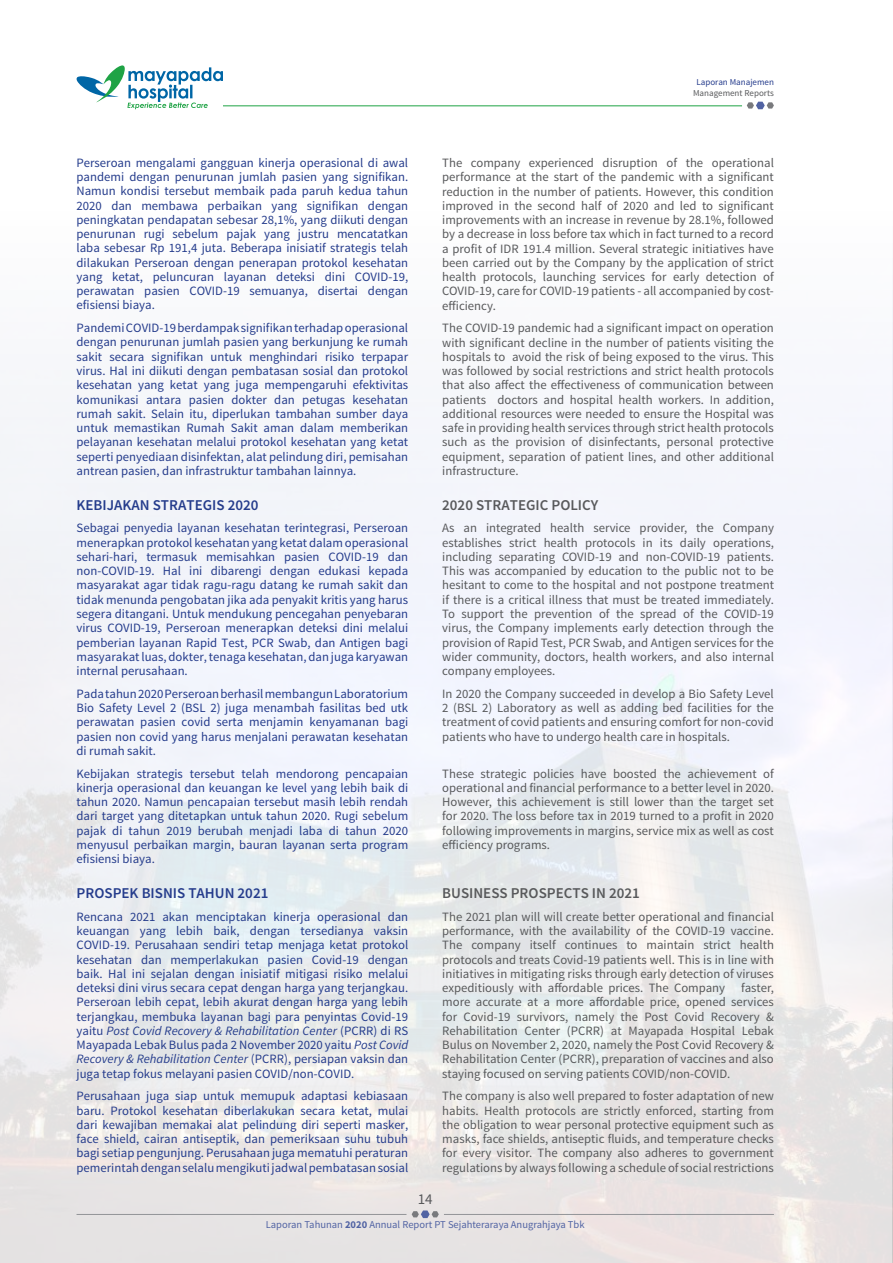
<style>
.page{position:relative;width:893px;height:1263px;background:#fff}
.page>*{position:absolute;margin:0;border:0;box-sizing:border-box;transform-origin:0 0}
.t1{font:600 15px "Source Sans Pro";color:#253c8c}
.t2{font:600 15px "Source Sans Pro";color:#58595b}
.t3{font:15px "Source Sans Pro";color:#58595b}
.t4{font:12.75px/14.2px "Source Sans Pro";color:#58595b;text-align:justify}
.t5{font:12.75px/14.2px "Source Sans Pro";color:#253c8c;text-align:justify}
.t6{font:10.5px "Source Sans Pro";color:#5163a3}
.t7{font:9px "Source Sans Pro";color:#58595b}
.t8{font:9px "Source Sans Pro";color:#253c8c}
.s1{font-style:italic}
.s2{font-weight:700}
</style>
<div class="page">
<svg style="left:76px;top:65px;width:147px;height:44px"></svg>
<hr style="left:223px;top:105px;width:519px;height:1px;background:#1fa345">
<svg style="left:747px;top:102px;width:27px;height:7px"></svg>
<hr style="left:444px;top:1214px;width:330px;height:1px;background:#939598">
<hr style="left:77px;top:1214px;width:329px;height:1px;background:#939598">
<svg style="left:412px;top:1210px;width:27px;height:8px"></svg>
<p class="t8" style="left:696px;top:76px;width:79px">Laporan Manajemen</p>
<p class="t7" style="left:693px;top:87px;width:82px">Management Reports</p>
<p class="t5" style="left:77px;top:156px;width:333px">Perseroan mengalami gangguan kinerja operasional di awal pandemi dengan penurunan jumlah pasien yang signifikan.<br>Namun kondisi tersebut membaik pada paruh kedua tahun 2020 dan membawa perbaikan yang signifikan dengan peningkatan pendapatan sebesar 28,1%, yang diikuti dengan penurunan rugi sebelum pajak yang justru mencatatkan laba sebesar Rp 191,4 juta. Beberapa inisiatif strategis telah dilakukan Perseroan dengan penerapan protokol kesehatan yang ketat, peluncuran layanan deteksi dini COVID-19, perawatan pasien COVID-19 semuanya, disertai dengan efisiensi biaya.</p>
<p class="t5" style="left:77px;top:321px;width:333px">Pandemi COVID-19 berdampak signifikan terhadap operasional dengan penurunan jumlah pasien yang berkunjung ke rumah sakit secara signifikan untuk menghindari risiko terpapar virus. Hal ini diikuti dengan pembatasan sosial dan protokol kesehatan yang ketat yang juga mempengaruhi efektivitas komunikasi antara pasien dokter dan petugas kesehatan rumah sakit. Selain itu, diperlukan tambahan sumber daya untuk memastikan Rumah Sakit aman dalam memberikan pelayanan kesehatan melalui protokol kesehatan yang ketat seperti penyediaan disinfektan, alat pelindung diri, pemisahan antrean pasien, dan infrastruktur tambahan lainnya.</p>
<p class="t1" style="left:77px;top:495px;width:183px">KEBIJAKAN STRATEGIS 2020</p>
<p class="t5" style="left:77px;top:521px;width:333px">Sebagai penyedia layanan kesehatan terintegrasi, Perseroan menerapkan protokol kesehatan yang ketat dalam operasional sehari-hari, termasuk memisahkan pasien COVID-19 dan non-COVID-19. Hal ini dibarengi dengan edukasi kepada masyarakat agar tidak ragu-ragu datang ke rumah sakit dan tidak menunda pengobatan jika ada penyakit kritis yang harus segera ditangani. Untuk mendukung pencegahan penyebaran virus COVID-19, Perseroan menerapkan deteksi dini melalui pemberian layanan Rapid Test, PCR Swab, dan Antigen bagi masyarakat luas, dokter, tenaga kesehatan, dan juga karyawan internal perusahaan.</p>
<p class="t5" style="left:77px;top:687px;width:333px">Pada tahun 2020 Perseroan berhasil membangun Laboratorium Bio Safety Level 2 (BSL 2) juga menambah fasilitas bed utk perawatan pasien covid serta menjamin kenyamanan bagi pasien non covid yang harus menjalani perawatan kesehatan di rumah sakit.</p>
<p class="t5" style="left:77px;top:766px;width:333px">Kebijakan strategis tersebut telah mendorong pencapaian kinerja operasional dan keuangan ke level yang lebih baik di tahun 2020. Namun pencapaian tersebut masih lebih rendah dari target yang ditetapkan untuk tahun 2020. Rugi sebelum pajak di tahun 2019 berubah menjadi laba di tahun 2020 menyusul perbaikan margin, bauran layanan serta program efisiensi biaya.</p>
<p class="t1" style="left:77px;top:883px;width:193px">PROSPEK BISNIS TAHUN 2021</p>
<p class="t5" style="left:77px;top:910px;width:333px">Rencana 2021 akan menciptakan kinerja operasional dan keuangan yang lebih baik, dengan tersedianya vaksin COVID-19. Perusahaan sendiri tetap menjaga ketat protokol kesehatan dan memperlakukan pasien Covid-19 dengan baik. Hal ini sejalan dengan inisiatif mitigasi risiko melalui deteksi dini virus secara cepat dengan harga yang terjangkau.<br>Perseroan lebih cepat, lebih akurat dengan harga yang lebih terjangkau, membuka layanan bagi para penyintas Covid-19 yaitu <span class="s1">Post Covid Recovery &amp; Rehabilitation Center</span> (PCRR) di RS Mayapada Lebak Bulus pada 2 November 2020 yaitu <span class="s1">Post Covid Recovery &amp; Rehabilitation Center</span> (PCRR), persiapan vaksin dan juga tetap fokus melayani pasien COVID/non-COVID.</p>
<p class="t5" style="left:77px;top:1089px;width:333px">Perusahaan juga siap untuk memupuk adaptasi kebiasaan baru. Protokol kesehatan diberlakukan secara ketat, mulai dari kewajiban memakai alat pelindung diri seperti masker, face shield, cairan antiseptik, dan pemeriksaan suhu tubuh bagi setiap pengunjung. Perusahaan juga mematuhi peraturan pemerintah dengan selalu mengikuti jadwal pembatasan sosial</p>
<p class="t3" style="left:418px;top:1190px;width:16px">14</p>
<p class="t4" style="left:442px;top:156px;width:333px">The company experienced disruption of the operational performance at the start of the pandemic with a significant reduction in the number of patients. However, this condition improved in the second half of 2020 and led to significant improvements with an increase in revenue by 28.1%, followed by a decrease in loss before tax which in fact turned to a record a profit of IDR 191.4 million. Several strategic initiatives have been carried out by the Company by the application of strict health protocols, launching services for early detection of COVID-19, care for COVID-19 patients - all accompanied by cost&shy;efficiency.</p>
<p class="t4" style="left:442px;top:321px;width:333px">The COVID-19 pandemic had a significant impact on operation with significant decline in the number of patients visiting the hospitals to avoid the risk of being exposed to the virus. This was followed by social restrictions and strict health protocols that also affect the effectiveness of communication between patients doctors and hospital health workers. In addition, additional resources were needed to ensure the Hospital was safe in providing health services through strict health protocols such as the provision of disinfectants, personal protective equipment, separation of patient lines, and other additional infrastructure.</p>
<p class="t2" style="left:442px;top:495px;width:158px">2020 STRATEGI C POLI CY</p>
<p class="t4" style="left:442px;top:521px;width:333px">As an integrated health service provider, the Company establishes strict health protocols in its daily operations, including separating COVID-19 and non-COVID-19 patients.<br>This was accompanied by education to the public not to be hesitant to come to the hospital and not postpone treatment if there is a critical illness that must be treated immediately.<br>To support the prevention of the spread of the COVID-19 virus, the Company implements early detection through the provision of Rapid Test, PCR Swab, and Antigen services for the wider community, doctors, health workers, and also internal company employees.</p>
<p class="t4" style="left:442px;top:687px;width:333px">In 2020 the Company succeeded in develop a Bio Safety Level 2 (BSL 2) Laboratory as well as adding bed facilities for the treatment of covid patients and ensuring comfort for non-covid patients who have to undergo health care in hospitals.</p>
<p class="t4" style="left:442px;top:766px;width:333px">These strategic policies have boosted the achievement of operational and financial performance to a better level in 2020.<br>However, this achievement is still lower than the target set for 2020. The loss before tax in 2019 turned to a profit in 2020 following improvements in margins, service mix as well as cost efficiency programs.</p>
<p class="t2" style="left:442px;top:883px;width:18px">BUSINESS</p>
<p class="t2" style="left:511px;top:883px;width:131px">PROSPECTS IN 2021</p>
<p class="t4" style="left:442px;top:910px;width:333px">The 2021 plan will will create better operational and financial performance, with the availability of the COVID-19 vaccine.<br>The company itself continues to maintain strict health protocols and treats Covid-19 patients well. This is in line with initiatives in mitigating risks through early detection of viruses expeditiously with affordable prices. The Company</p>
<p class="t4" style="left:442px;top:981px;width:333px;text-indent:299px">faster, more accurate at a more affordable price, opened services for Covid-19 survivors, namely the Post Covid Recovery &amp; Rehabilitation Center (PCRR) at Mayapada Hospital Lebak Bulus on November 2, 2020, namely the Post Covid Recovery &amp; Rehabilitation Center (PCRR), preparation of vaccines and also staying focused on serving patients COVID/non-COVID.</p>
<p class="t4" style="left:442px;top:1089px;width:333px">The company is also well prepared to foster adaptation of new habits. Health protocols are strictly enforced, starting from the obligation to wear personal protective equipment such as masks, face shields, antiseptic fluids, and temperature checks for every visitor. The company also adheres to government regulations by always following a schedule of social restrictions</p>
<p class="t6" style="left:266px;top:1218px;width:320px">Laporan Tahunan <span class="s2">2020</span> Annual Report PT Sejahteraraya Anugrahjaya Tbk</p>
</div>
